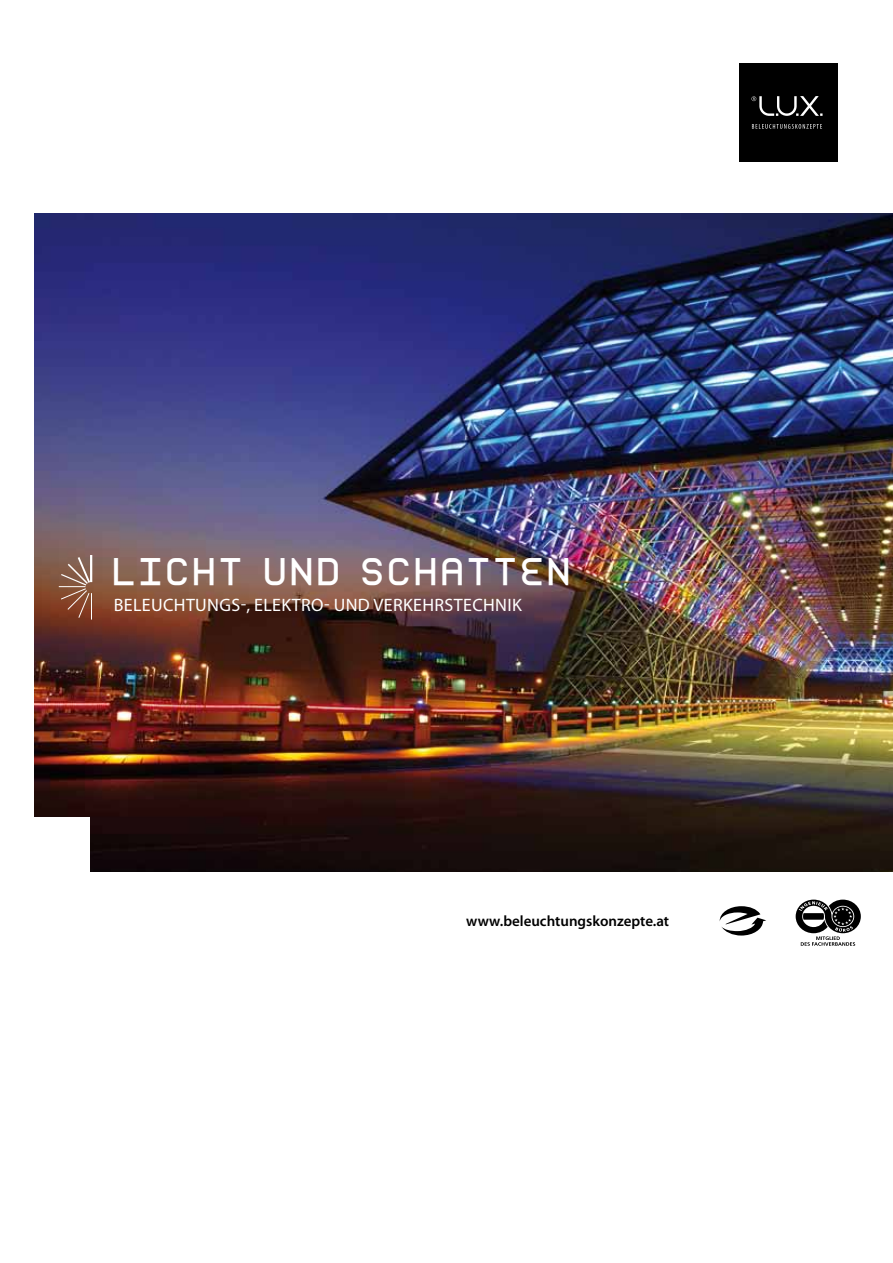
<style>
.page{position:relative;width:893px;height:1263px;background:#fff}
.page>*{position:absolute;margin:0;border:0;box-sizing:border-box;transform-origin:0 0}
.t1{font:38.1px "Close Call PM";letter-spacing:.05em;color:#fff}
.t2{font:18px "Myriad Pro";letter-spacing:.02em;color:#fff}
.t3{font:600 15px "Myriad Pro";color:#000}
</style>
<div class="page">
<svg style="left:720px;top:906px;width:46px;height:29px"></svg>
<img style="left:35px;top:213px;width:858px;height:659px">
<div style="left:31px;top:817px;width:58px;height:58px;background:#fff"></div>
<div style="left:739px;top:63px;width:98px;height:98px;background:#000"></div>
<svg style="left:751px;top:96px;width:71px;height:20px"></svg>
<svg style="left:752px;top:124px;width:70px;height:5px"></svg>
<svg style="left:59px;top:555px;width:33px;height:65px;background:#956854"></svg>
<svg style="left:796px;top:899px;width:65px;height:47px"></svg>
<h1 class="t1" style="left:115px;top:549px;width:461px">LICHT UND SCHATTEN</h1>
<p class="t2" style="left:114px;top:595px;width:410px">BELEUCHTUNGS-, ELEKTRO- UND VERKEHRSTECHNIK</p>
<p class="t3" style="left:466px;top:912px;width:204px">www.beleuchtungskonzepte.at</p>
</div>
